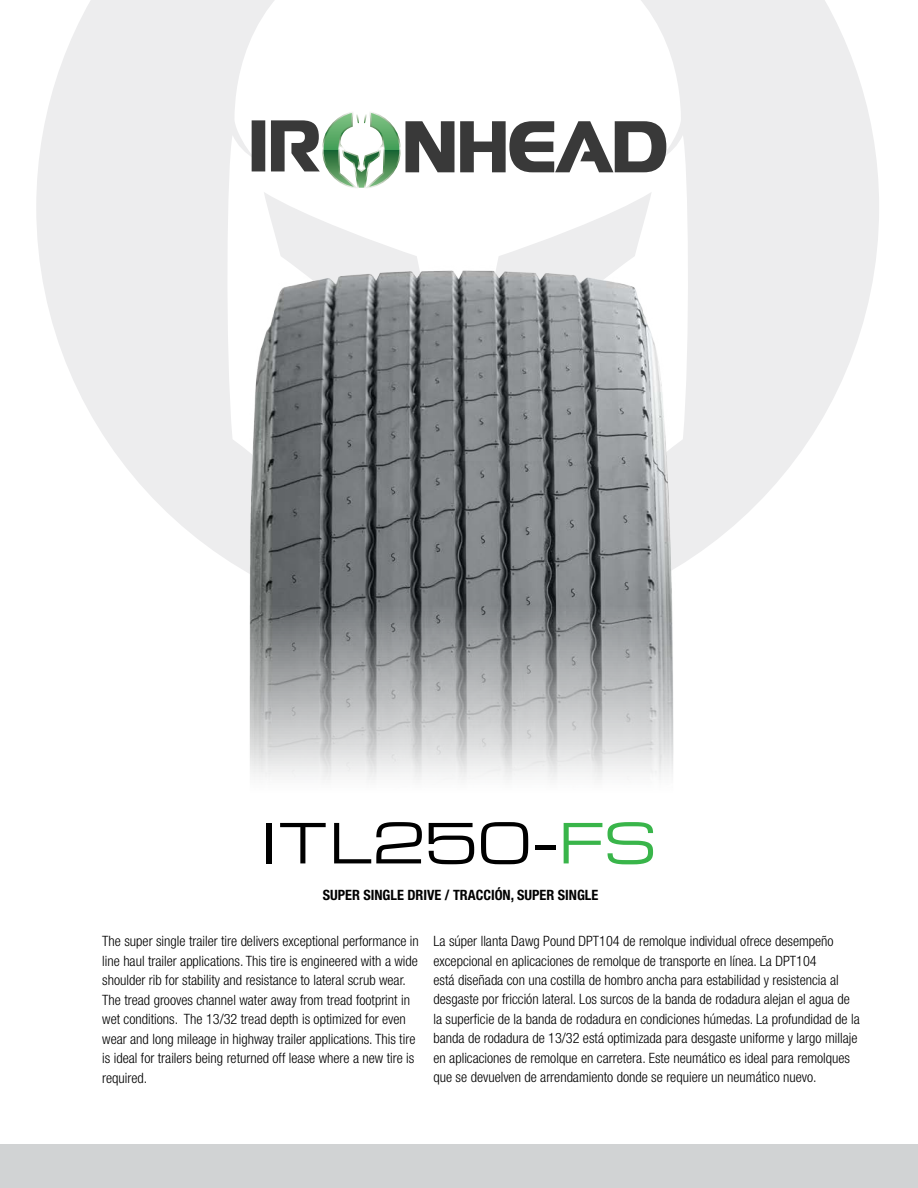
<style>
.page{position:relative;width:918px;height:1188px;background:#fff}
.page>*{position:absolute;margin:0;border:0;box-sizing:border-box;transform-origin:0 0}
.t1{font:54px "Michroma";color:#000}
.t2{font:300 condensed 14.25px/19.5px "Helvetica Neue LT Std";color:#000}
.t3{font:700 condensed 14.25px "Helvetica Neue LT Std";color:#000}
.s1{color:#39b54a}
</style>
<div class="page">
<svg style="left:36px;top:0;width:843px;height:553px;fill:#ededee"></svg>
<div style="left:0;top:1144px;width:918px;height:44px;background:#d1d3d4"></div>
<svg style="left:252px;top:110px;width:414px;height:80px"></svg>
<img style="left:217px;top:198px;width:501px;height:582px">
<h1 class="t1" style="left:262px;top:813px;width:396px">ITL250-<span class="s1">FS</span></h1>
<p class="t3" style="left:323px;top:886px;width:211px">SUPER SINGLE DRIVE / TRACCIÓN, SUPER</p>
<p class="t3" style="left:558px;top:886px;width:15px">SINGLE</p>
<p class="t2" style="left:102px;top:931px;width:318px">The super single trailer tire delivers exceptional performance in line haul trailer applications. This tire is engineered with a wide shoulder rib for stability and resistance to lateral scrub wear.<br>The tread grooves channel water away from tread footprint in wet conditions. The 13/32 tread depth is optimized for even wear and long mileage in highway trailer applications. This tire is ideal for trailers being returned off lease where a new tire is required.</p>
<p class="t2" style="left:434px;top:931px;width:428px">La súper llanta Dawg Pound DPT104 de remolque individual ofrece desempeño excepcional en aplicaciones de remolque de transporte en línea. La DPT104<br>está diseñada con una costilla de hombro ancha para estabilidad y resistencia al desgaste por fricción lateral. Los surcos de la banda de rodadura alejan el agua de la superficie de la banda de rodadura en condiciones húmedas. La profundidad de la banda de rodadura de 13/32 está optimizada para desgaste uniforme y largo millaje en aplicaciones de remolque en carretera. Este neumático es ideal para remolques que se devuelven de arrendamiento donde se requiere un neumático nuevo.</p>
</div>
